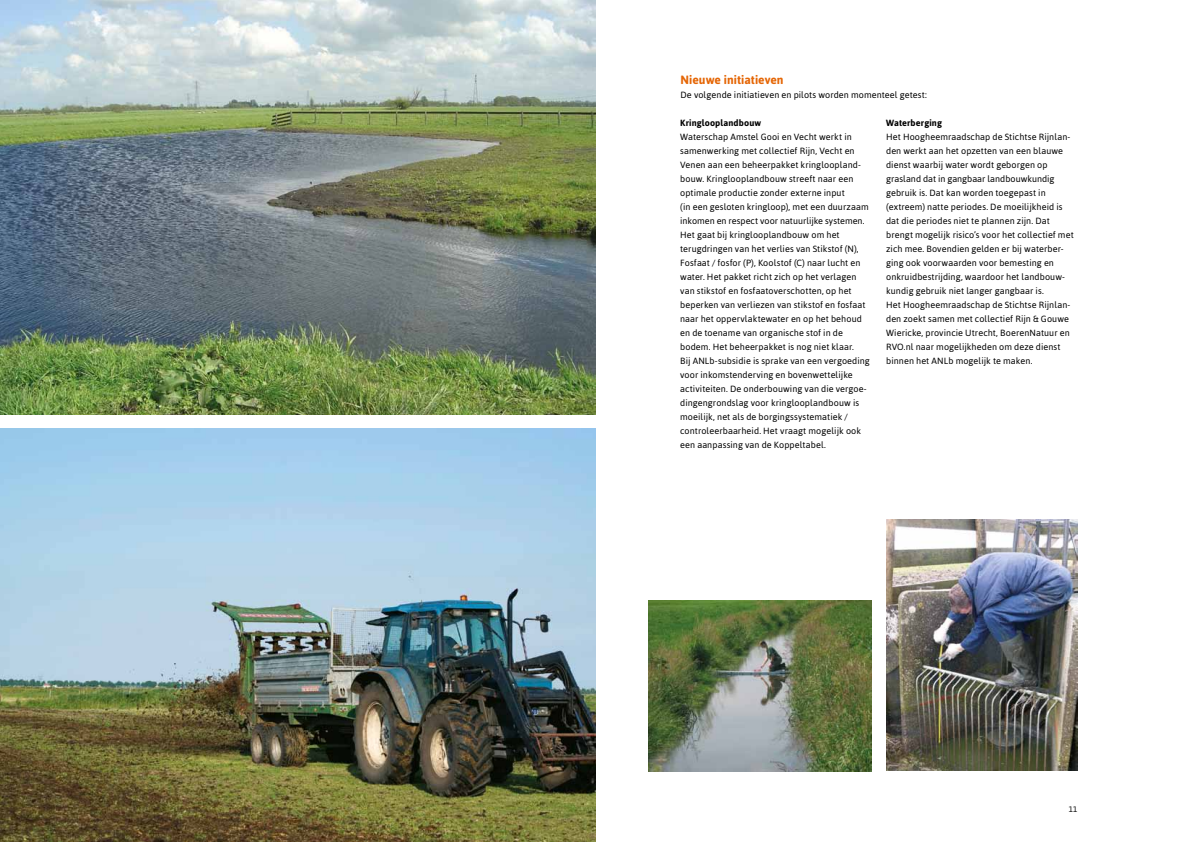
<style>
.page{position:relative;width:1191px;height:842px;background:#fff}
.page>*{position:absolute;margin:0;border:0;box-sizing:border-box;transform-origin:0 0}
.t1{font:700 12px "Asap";letter-spacing:.005em;color:#e56606}
.t2{font:9px/14px "Asap";letter-spacing:.01em;color:#000}
.t3{font:700 9px "Asap";letter-spacing:.015em;color:#000}
.t4{font:8px "Asap";color:#000}
</style>
<div class="page">
<img style="left:0;top:0;width:595px;height:415px">
<img style="left:0;top:428px;width:595px;height:414px">
<img style="left:887px;top:519px;width:190px;height:251px">
<img style="left:648px;top:601px;width:223px;height:170px">
<h1 class="t1" style="left:680px;top:73px;width:104px">Nieuwe initiatieven</h1>
<p class="t2" style="left:680px;top:88px;width:248px">De volgende initiatieven en pilots worden momenteel getest:</p>
<p class="t3" style="left:680px;top:118px;width:82px">Kringlooplandbouw</p>
<p class="t2" style="left:680px;top:130px;width:191px">Waterschap Amstel Gooi en Vecht werkt in samenwerking met collectief Rijn, Vecht en Venen aan een beheerpakket kringloopland&shy;bouw. Kringlooplandbouw streeft naar een optimale productie zonder externe input<br>(in een gesloten kringloop), met een duurzaam inkomen en respect voor natuurlijke systemen.<br>Het gaat bij kringlooplandbouw om het terugdringen van het verlies van Stikstof (N), Fosfaat / fosfor (P), Koolstof (C) naar lucht en water. Het pakket richt zich op het verlagen van stikstof en fosfaatoverschotten, op het beperken van verliezen van stikstof en fosfaat naar het oppervlaktewater en op het behoud en de toename van organische stof in de bodem. Het beheerpakket is nog niet klaar.<br>Bij ANLb-subsidie is sprake van een vergoeding voor inkomstenderving en bovenwettelijke activiteiten. De onderbouwing van die vergoe&shy;dingengrondslag voor kringlooplandbouw is moeilijk, net als de borgingssystematiek / controleerbaarheid. Het vraagt mogelijk ook een aanpassing van de Koppeltabel.</p>
<p class="t3" style="left:886px;top:118px;width:57px">Waterberging</p>
<p class="t2" style="left:886px;top:130px;width:189px">Het Hoogheemraadschap de Stichtse Rijnlan&shy;den werkt aan het opzetten van een blauwe dienst waarbij water wordt geborgen op grasland dat in gangbaar landbouwkundig gebruik is. Dat kan worden toegepast in (extreem) natte periodes. De moeilijkheid is dat die periodes niet te plannen zijn. Dat brengt mogelijk risico’s voor het collectief met zich mee. Bovendien gelden er bij waterber&shy;ging ook voorwaarden voor bemesting en onkruidbestrijding, waardoor het landbouw&shy;kundig gebruik niet langer gangbaar is.<br>Het Hoogheemraadschap de Stichtse Rijnlan&shy;den zoekt samen met collectief Rijn &amp; Gouwe Wiericke, provincie Utrecht, BoerenNatuur en RVO.nl naar mogelijkheden om deze dienst binnen het ANLb mogelijk te maken.</p>
<p class="t4" style="left:1068px;top:805px;width:10px">11</p>
</div>
